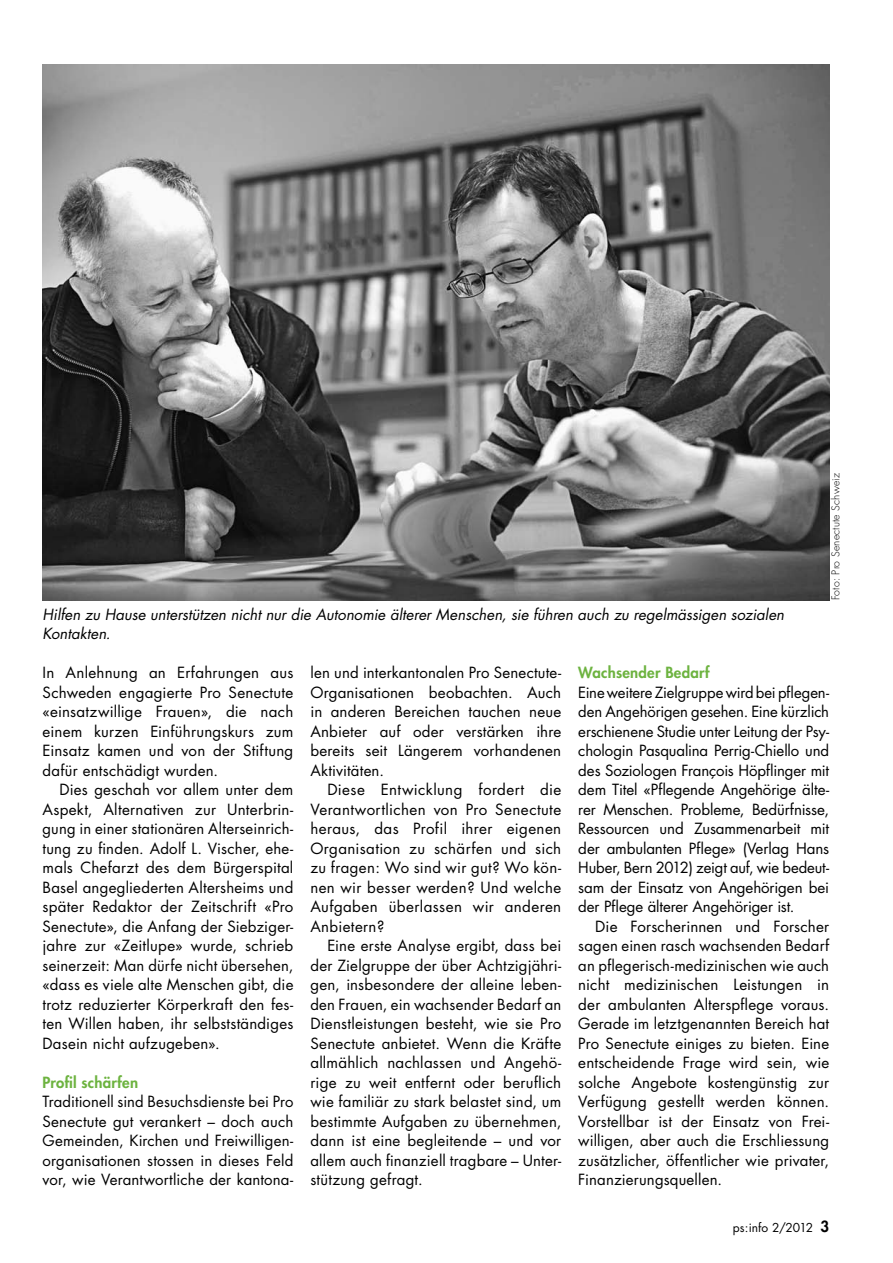
<style>
.page{position:relative;width:893px;height:1263px;background:#fff}
.page>*{position:absolute;margin:0;border:0;box-sizing:border-box;transform-origin:0 0}
.t1{font:15px/19.5px "Futura";letter-spacing:.015em;color:#000;text-align:justify}
.t2{font:italic 15px/19.5px "Futura";color:#000}
.t3{font:800 15px "Futura";letter-spacing:.015em;color:#6db340}
.t4{font:12px "Futura";letter-spacing:-.005em;color:#000}
.t5{font:300 10.5px "Futura";letter-spacing:.02em;color:#000}
.s1{font-weight:800;font-size:15px}
</style>
<div class="page">
<img style="left:43px;top:64px;width:786px;height:536px">
<p class="t2" style="left:43px;top:604px;width:743px">Hilfen zu Hause unterstützen nicht nur die Autonomie älterer Menschen, sie führen auch zu regelmässigen sozialen<br>Kontakten.</p>
<p class="t5" style="left:829px;top:600px;width:128px;rotate:-90deg">Foto: Pro Senectute Schweiz</p>
<p class="t1" style="left:43px;top:663px;width:252px">In Anlehnung an Erfahrungen aus Schweden engagierte Pro Senectute «einsatzwillige Frauen», die nach einem kurzen Einführungskurs zum Einsatz kamen und von der Stiftung dafür entschädigt wurden.</p>
<p class="t1" style="left:43px;top:780px;width:252px;text-indent:17px">Dies geschah vor allem unter dem Aspekt, Alternativen zur Unterbrin&shy;gung in einer stationären Alterseinrich&shy;tung zu finden. Adolf L. Vischer, ehe&shy;mals Chefarzt des dem Bürgerspital Basel angegliederten Altersheims und später Redaktor der Zeitschrift «Pro Senectute», die Anfang der Siebziger&shy;jahre zur «Zeitlupe» wurde, schrieb seinerzeit: Man dürfe nicht übersehen, «dass es viele alte Menschen gibt, die trotz reduzierter Körperkraft den fes&shy;ten Willen haben, ihr selbstständiges Dasein nicht aufzugeben».</p>
<p class="t3" style="left:43px;top:1072px;width:97px">Profil schärfen</p>
<p class="t1" style="left:43px;top:1092px;width:252px">Traditionell sind Besuchsdienste bei Pro Senectute gut verankert – doch auch Gemeinden, Kirchen und Freiwilligen&shy;organisationen stossen in dieses Feld vor, wie Verantwortliche der kantona-</p>
<p class="t1" style="left:310px;top:663px;width:252px">len und interkantonalen Pro Senectute-Organisationen beobachten. Auch in anderen Bereichen tauchen neue Anbieter auf oder verstärken ihre bereits seit Längerem vorhandenen Aktivitäten.</p>
<p class="t1" style="left:310px;top:780px;width:252px;text-indent:17px">Diese Entwicklung fordert die Verantwortlichen von Pro Senectute heraus, das Profil ihrer eigenen Organisation zu schärfen und sich zu fragen: Wo sind wir gut? Wo kön&shy;nen wir besser werden? Und welche Aufgaben überlassen wir anderen Anbietern?</p>
<p class="t1" style="left:310px;top:936px;width:252px;text-indent:17px">Eine erste Analyse ergibt, dass bei der Zielgruppe der über Achtzigjähri&shy;gen, insbesondere der alleine leben&shy;den Frauen, ein wachsender Bedarf an Dienstleistungen besteht, wie sie Pro Senectute anbietet. Wenn die Kräfte allmählich nachlassen und Angehö&shy;rige zu weit entfernt oder beruflich wie familiär zu stark belastet sind, um bestimmte Aufgaben zu übernehmen, dann ist eine begleitende – und vor allem auch finanziell tragbare – Unter&shy;stützung gefragt.</p>
<p class="t3" style="left:578px;top:662px;width:133px">Wachsender Bedarf</p>
<p class="t1" style="left:578px;top:682px;width:252px">Eine weitere Zielgruppe wird bei pflegen&shy;den Angehörigen gesehen. Eine kürzlich erschienene Studie unter Leitung der Psy&shy;chologin Pasqualina Perrig-Chiello und des Soziologen François Höpflinger mit dem Titel «Pflegende Angehörige älte&shy;rer Menschen. Probleme, Bedürfnisse, Ressourcen und Zusammenarbeit mit der ambulanten Pflege» (Verlag Hans Huber, Bern 2012) zeigt auf, wie bedeut&shy;sam der Einsatz von Angehörigen bei der Pflege älterer Angehöriger ist.</p>
<p class="t1" style="left:578px;top:916px;width:252px;text-indent:17px">Die Forscherinnen und Forscher sagen einen rasch wachsenden Bedarf an pflegerisch-medizinischen wie auch nicht medizinischen Leistungen in der ambulanten Alterspflege voraus.<br>Gerade im letztgenannten Bereich hat Pro Senectute einiges zu bieten. Eine entscheidende Frage wird sein, wie solche Angebote kostengünstig zur Verfügung gestellt werden können.<br>Vorstellbar ist der Einsatz von Frei&shy;willigen, aber auch die Erschliessung zusätzlicher, öffentlicher wie privater, Finanzierungsquellen.</p>
<p class="t4" style="left:733px;top:1220px;width:98px">ps:info 2/2012 <span class="s1">3</span></p>
</div>
